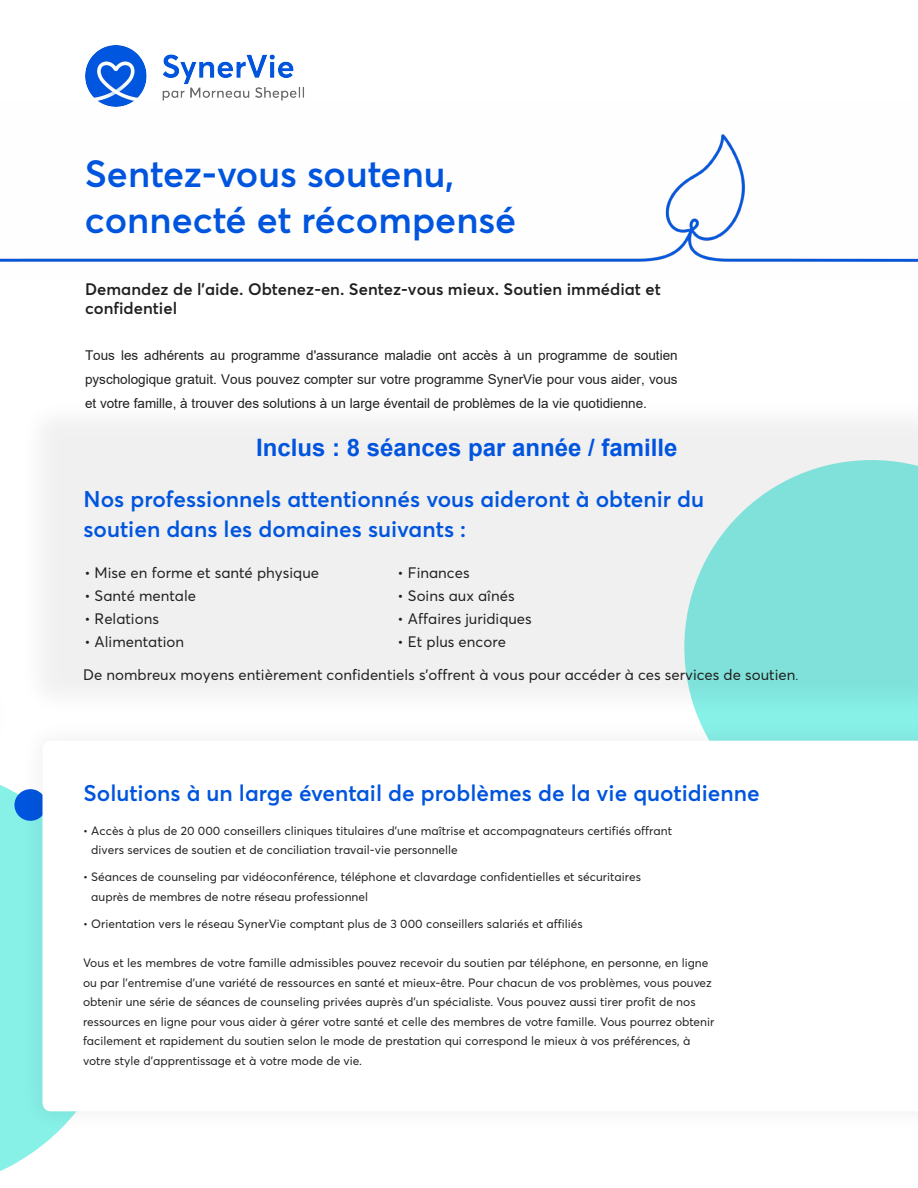
<style>
.page{position:relative;width:918px;height:1188px;background:#fff}
.page>*{position:absolute;margin:0;border:0;box-sizing:border-box;transform-origin:0 0}
.t1{font:600 37.5px/46.5px "Averta";color:#0055de}
.t2{font:700 24px "Arial";color:#0054de}
.t3{font:600 22.5px/30px "Averta";color:#0055de}
.t4{font:600 16.5px/19.8px "Averta";color:#202020}
.t5{font:15px "Averta";color:#212121}
.t6{font:13.5px/23.7px "Arial";color:#202020;text-align:justify}
.t7{font:12px/19.5px "Averta";color:#212121}
.s1{font-family:"Averta"}
.s2{font-size:12px}
</style>
<div class="page">
<svg style="left:0;top:785px;width:54px;height:386px;background:#93f1e9"></svg>
<svg style="left:14px;top:789px;width:32px;height:32px"></svg>
<img style="left:0;top:134px;width:918px;height:128px">
<img style="left:85px;top:45px;width:219px;height:62px">
<div style="left:19px;top:398px;width:899px;height:335px;background:#000;opacity:.06"></div>
<div style="left:19px;top:718px;width:899px;height:417px;background:#000;opacity:.06"></div>
<svg style="left:43px;top:741px;width:875px;height:370px"></svg>
<h1 class="t1" style="left:85px;top:150px;width:433px">Sentez-vous soutenu, connecté et récompensé</h1>
<h3 class="t4" style="left:85px;top:279px;width:577px">Demandez de l’aide. Obtenez-en. Sentez-vous mieux. Soutien immédiat et confidentiel</h3>
<p class="t6" style="left:85px;top:344px;width:594px">Tous les adhérents au programme d'assurance maladie ont accès à un programme de soutien pyschologique gratuit. Vous pouvez compter sur votre programme SynerVie pour vous aider, vous et votre famille, à trouver des solutions à un large éventail de problèmes de la vie quotidienne<span class="s1">.</span></p>
<h2 class="t2" style="left:256px;top:431px;width:423px">Inclus : 8 séances par année / famille</h2>
<h3 class="t3" style="left:84px;top:484px;width:622px">Nos professionnels attentionnés vous aideront à obtenir du soutien dans les domaines suivants :</h3>
<p class="t5" style="left:84px;top:563px;width:236px">• Mise en forme et santé physique</p>
<p class="t5" style="left:84px;top:586px;width:113px">• Santé mentale</p>
<p class="t5" style="left:84px;top:610px;width:76px">• Relations</p>
<p class="t5" style="left:84px;top:633px;width:101px">• Alimentation</p>
<p class="t5" style="left:398px;top:563px;width:74px">• Finances</p>
<p class="t5" style="left:398px;top:586px;width:119px">• Soins aux aînés</p>
<p class="t5" style="left:398px;top:609px;width:136px">• Affaires juridiques</p>
<p class="t5" style="left:398px;top:632px;width:110px">• Et plus encore</p>
<p class="t5" style="left:83px;top:665px;width:717px">De nombreux moyens entièrement confidentiels s’offrent à vous pour accéder à ces services de soutien<span class="s2">.</span></p>
<h3 class="t3" style="left:84px;top:777px;width:678px">Solutions à un large éventail de problèmes de la vie quotidienne</h3>
<p class="t7" style="left:91px;top:821px;width:582px;text-indent:-8px">• Accès à plus de 20 000 conseillers cliniques titulaires d’une maîtrise et accompagnateurs certifiés offrant divers services de soutien et de conciliation travail-vie personnelle</p>
<p class="t7" style="left:91px;top:867px;width:551px;text-indent:-8px">• Séances de counseling par vidéoconférence, téléphone et clavardage confidentielles et sécuritaires auprès de membres de notre réseau professionnel</p>
<p class="t7" style="left:83px;top:914px;width:501px">• Orientation vers le réseau SynerVie comptant plus de 3 000 conseillers salariés et affiliés</p>
<p class="t7" style="left:83px;top:953px;width:633px">Vous et les membres de votre famille admissibles pouvez recevoir du soutien par téléphone, en personne, en ligne ou par l’entremise d’une variété de ressources en santé et mieux-être. Pour chacun de vos problèmes, vous pouvez obtenir une série de séances de counseling privées auprès d’un spécialiste. Vous pouvez aussi tirer profit de nos ressources en ligne pour vous aider à gérer votre santé et celle des membres de votre famille. Vous pourrez obtenir facilement et rapidement du soutien selon le mode de prestation qui correspond le mieux à vos préférences, à votre style d’apprentissage et à votre mode de vie.</p>
</div>
